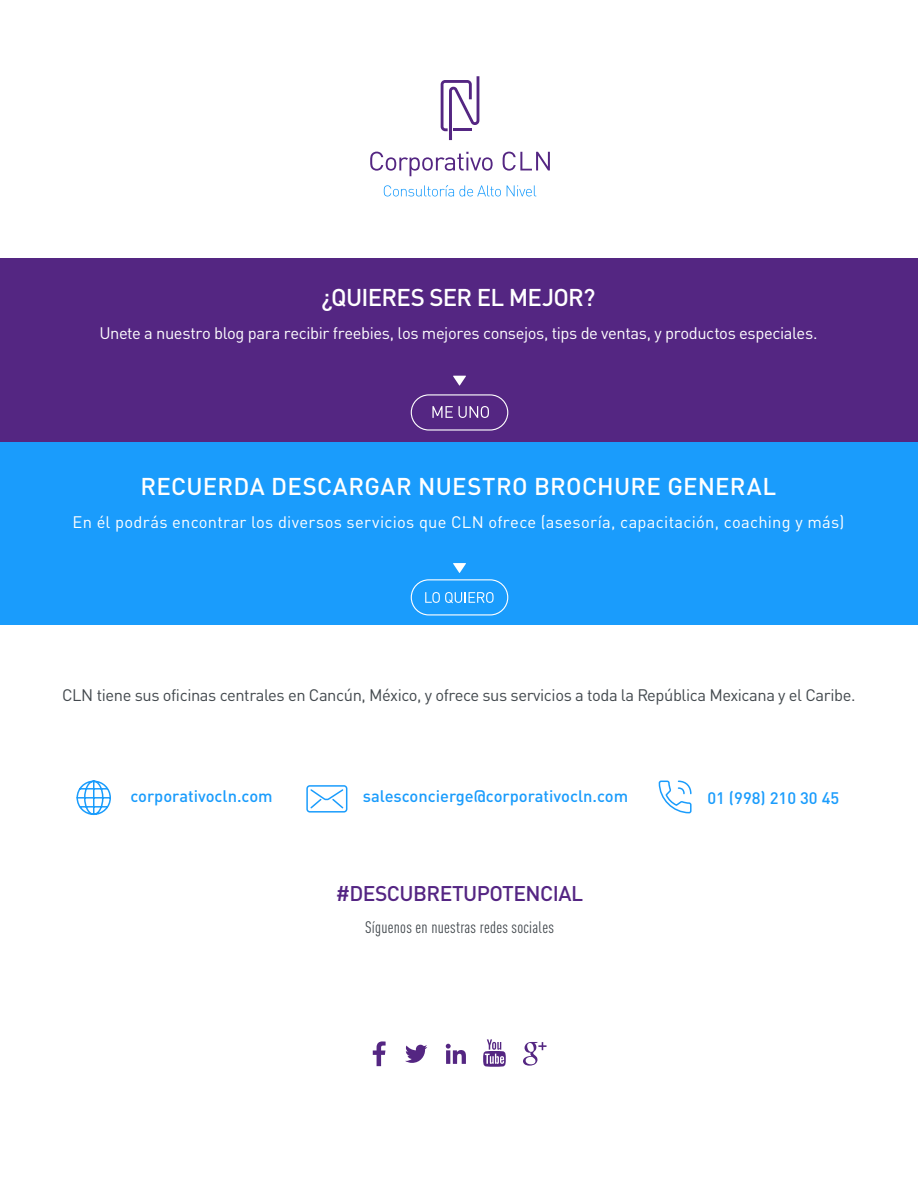
<style>
.page{position:relative;width:918px;height:1188px;background:#fff}
.page>*{position:absolute;margin:0;border:0;box-sizing:border-box;transform-origin:0 0}
.t1{font:500 24px "DIN Pro";letter-spacing:.005em;color:#fff}
.t2{font:500 24px "DIN Pro";letter-spacing:-.03em;color:#fff}
.t3{font:500 21px "DIN Pro";letter-spacing:-.025em;color:#542583}
.t4{font:16.5px "DIN Pro";letter-spacing:-.025em;color:#42484d}
.t5{font:16.5px "DIN Pro";letter-spacing:-.025em;color:#fff}
.t6{font:16.5px "DIN Pro";color:#fff}
.t7{font:500 16.5px "DIN Pro";color:#1a9cfc}
.t8{font:condensed 16.5px "DIN Pro";letter-spacing:.015em;color:#42484d}
</style>
<div class="page">
<div style="left:0;top:442px;width:918px;height:183px;background:#1a9cfc"></div>
<svg style="left:658px;top:780px;width:34px;height:34px"></svg>
<svg style="left:306px;top:785px;width:42px;height:28px"></svg>
<div style="left:0;top:258px;width:918px;height:184px;background:#542682"></div>
<svg style="left:453px;top:563px;width:13px;height:10px"></svg>
<svg style="left:453px;top:376px;width:13px;height:10px"></svg>
<svg style="left:76px;top:780px;width:35px;height:36px"></svg>
<div style="left:411px;top:394px;width:97px;height:37px;border:1px solid #fff;border-radius:18px"></div>
<svg style="left:432px;top:406px;width:21px;height:12px"></svg>
<svg style="left:459px;top:406px;width:30px;height:12px"></svg>
<div style="left:411px;top:579px;width:97px;height:36px;border:1px solid #fff;border-radius:18px"></div>
<svg style="left:425px;top:592px;width:69px;height:11px"></svg>
<svg style="left:441px;top:76px;width:38px;height:64px"></svg>
<hr style="left:453px;top:128px;width:19px;height:3px;background:#542682">
<svg style="left:370px;top:152px;width:123px;height:24px"></svg>
<svg style="left:503px;top:152px;width:47px;height:19px"></svg>
<svg style="left:384px;top:185px;width:117px;height:11px"></svg>
<svg style="left:507px;top:185px;width:29px;height:11px"></svg>
<svg style="left:373px;top:1041px;width:13px;height:25px"></svg>
<svg style="left:405px;top:1045px;width:22px;height:18px"></svg>
<svg style="left:446px;top:1044px;width:20px;height:20px"></svg>
<svg style="left:483px;top:1039px;width:23px;height:28px"></svg>
<svg style="left:523px;top:1042px;width:24px;height:24px"></svg>
<h1 class="t2" style="left:321px;top:278px;width:276px">¿QUIERES SER EL MEJOR?</h1>
<p class="t5" style="left:99px;top:320px;width:720px">Unete a nuestro blog para recibir freebies, los mejores consejos, tips de ventas, y productos especiales.</p>
<h1 class="t1" style="left:141px;top:467px;width:637px">RECUERDA DESCARGAR NUESTRO BROCHURE GENERAL</h1>
<p class="t6" style="left:73px;top:509px;width:773px">En él podrás encontrar los diversos servicios que CLN ofrece (asesoría, capacitación, coaching y más)</p>
<p class="t4" style="left:62px;top:682px;width:795px">CLN tiene sus oficinas centrales en Cancún, México, y ofrece sus servicios a toda la República Mexicana y el Caribe.</p>
<p class="t7" style="left:130px;top:782px;width:144px">corporativocln.com</p>
<p class="t7" style="left:363px;top:783px;width:267px">salesconcierge@corporativocln.com</p>
<p class="t7" style="left:707px;top:785px;width:133px">01 (998) 210 30 45</p>
<p class="t3" style="left:336px;top:876px;width:249px">#DESCUBRETUPOTENCIAL</p>
<p class="t8" style="left:365px;top:915px;width:190px">Síguenos en nuestras redes sociales</p>
</div>
